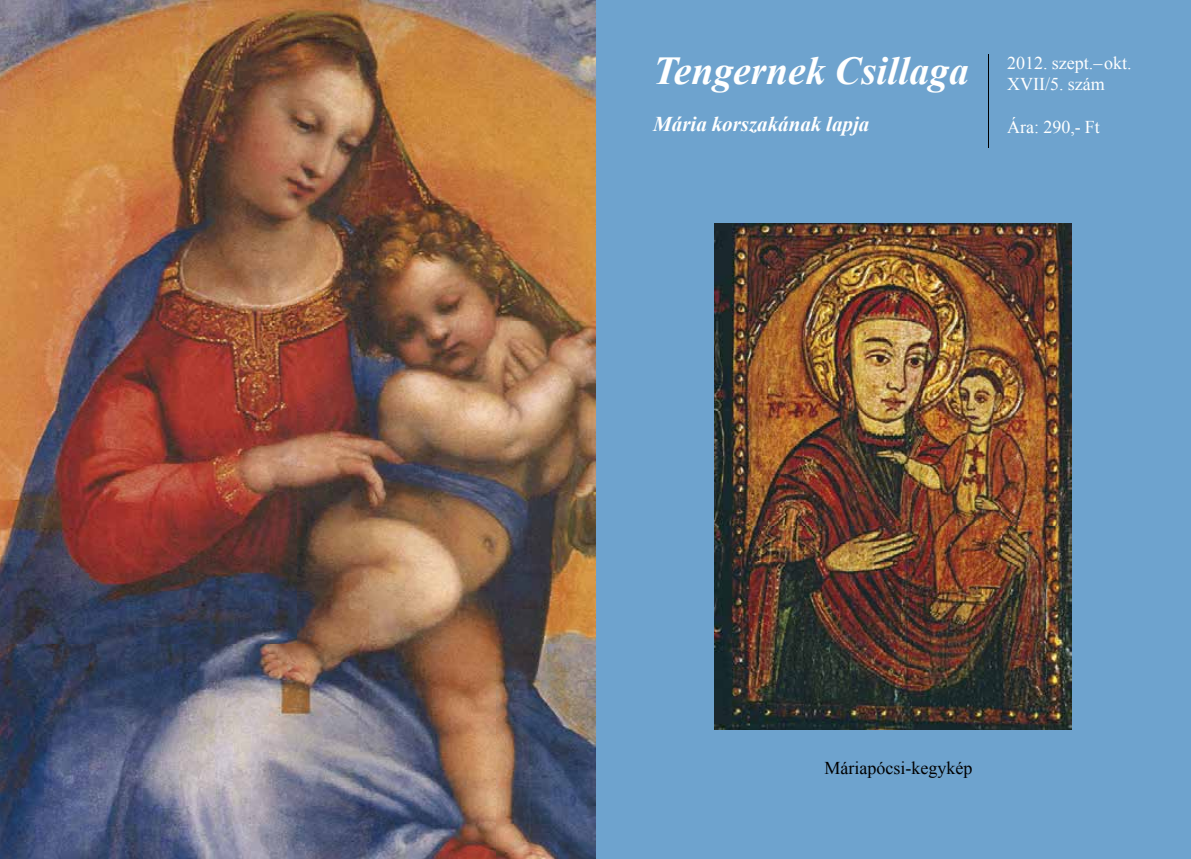
<style>
.page{position:relative;width:1191px;height:859px;background:#fff}
.page>*{position:absolute;margin:0;border:0;box-sizing:border-box;transform-origin:0 0}
.t1{font:italic 700 39.6px "Times New Roman";color:#fff}
.t2{font:italic 700 21px "Times New Roman";color:#fff}
.t3{font:18px/21.6px "Times New Roman";color:#fff}
.t4{font:18px "Times New Roman";color:#000}
</style>
<div class="page">
<div style="left:595px;top:0;width:596px;height:859px;background:#6ea3ce"></div>
<hr style="left:988px;top:55px;width:1px;height:93px;background:#000">
<img style="left:0;top:0;width:595px;height:859px">
<img style="left:714px;top:223px;width:357px;height:506px">
<h1 class="t1" style="left:653px;top:43px;width:317px">Tengernek Csillaga</h1>
<p class="t2" style="left:653px;top:110px;width:218px">Mária korszakának lapja</p>
<p class="t3" style="left:1007px;top:51px;width:126px">2012. szept.–okt.<br>XVII/5. szám</p>
<p class="t3" style="left:1007px;top:116px;width:94px">Ára: 290,- Ft</p>
<p class="t4" style="left:824px;top:755px;width:149px">Máriapócsi-kegykép</p>
</div>
